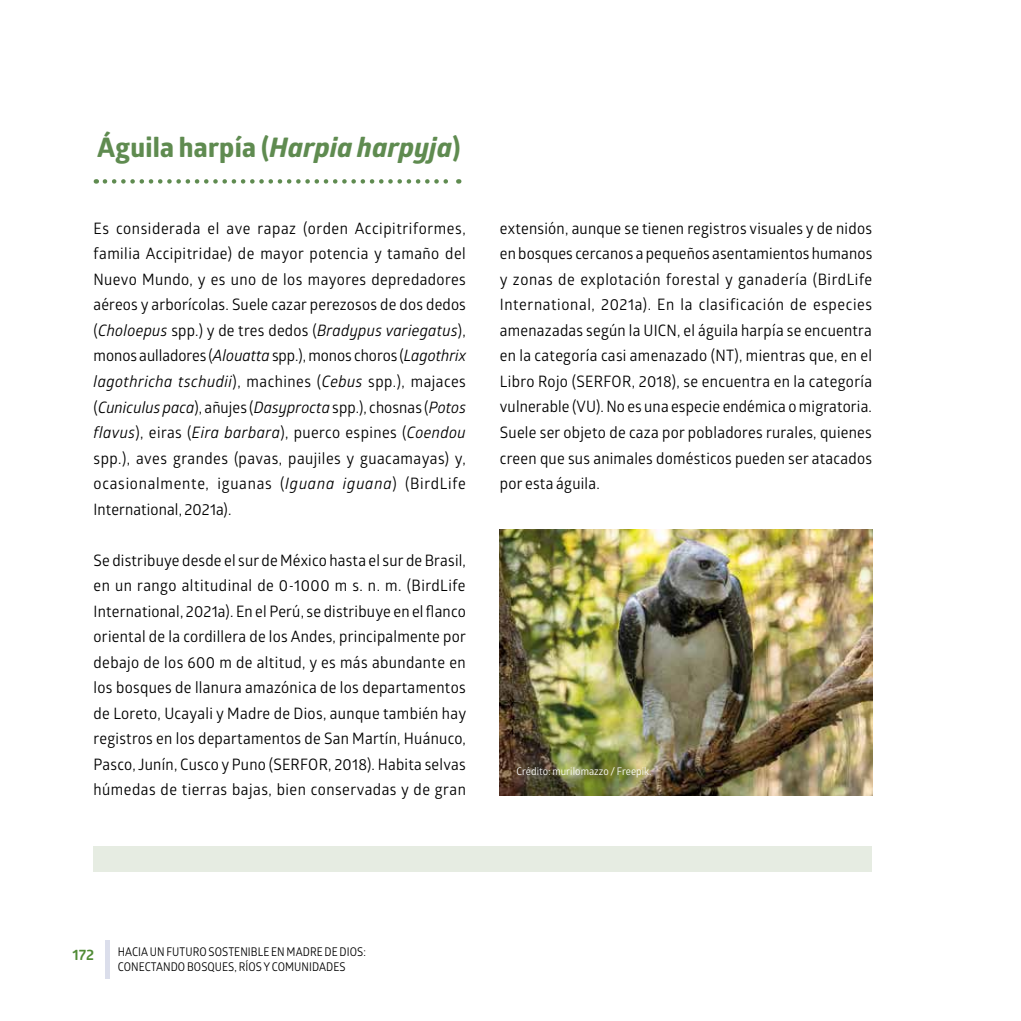
<style>
.page{position:relative;width:1021px;height:1021px;background:#fff}
.page>*{position:absolute;margin:0;border:0;box-sizing:border-box;transform-origin:0 0}
.t1{font:700 27px "Globerx";letter-spacing:.01em;color:#5f8b50}
.t2{font:15.75px/25.5px "Glober";letter-spacing:.015em;color:#000;text-align:justify;scale:.95 1}
.t3{font:700 15px "Glober";color:#508b35}
.t4{font:12px/14.4px "Glober";letter-spacing:.005em;color:#000;scale:.9 1}
.t5{font:10.5px "Glober";letter-spacing:.005em;color:#fff;scale:.95 1}
.s1{font-style:italic}
</style>
<div class="page">
<hr style="left:105px;top:940px;width:4px;height:38px;background:#dbdeeb">
<svg style="left:105px;top:179px;width:354px;height:5px"></svg>
<img style="left:500px;top:529px;width:372px;height:266px">
<div style="left:94px;top:846px;width:778px;height:25px;background:#e6ece2"></div>
<h1 class="t1" style="left:97px;top:128px;width:365px">Águila harpía (<span class="s1">Harpia harpyja</span>)</h1>
<p class="t2" style="left:94px;top:215px;width:393px">Es considerada el ave rapaz (orden Accipitriformes, familia Accipitridae) de mayor potencia y tamaño del Nuevo Mundo, y es uno de los mayores depredadores aéreos y arborícolas. Suele cazar perezosos de dos dedos (<span class="s1">Choloepus</span> spp.) y de tres dedos (<span class="s1">Bradypus variegatus</span>), monos aulladores (<span class="s1">Alouatta</span> spp.), monos choros (<span class="s1">Lagothrix lagothricha tschudii</span>), machines (<span class="s1">Cebus</span> spp.), majaces (<span class="s1">Cuniculus paca</span>), añujes (<span class="s1">Dasyprocta</span> spp.), chosnas (<span class="s1">Potos flavus</span>), eiras (<span class="s1">Eira barbara</span>), puerco espines (<span class="s1">Coendou </span>spp.), aves grandes (pavas, paujiles y guacamayas) y, ocasionalmente, iguanas (<span class="s1">Iguana iguana</span>) (BirdLife International, 2021a).</p>
<p class="t2" style="left:94px;top:546px;width:394px">Se distribuye desde el sur de México hasta el sur de Brasil, en un rango altitudinal de 0-1000 m s. n. m. (BirdLife International, 2021a). En el Perú, se distribuye en el flanco oriental de la cordillera de los Andes, principalmente por debajo de los 600 m de altitud, y es más abundante en los bosques de llanura amazónica de los departamentos de Loreto, Ucayali y Madre de Dios, aunque también hay registros en los departamentos de San Martín, Huánuco, Pasco, Junín, Cusco y Puno (SERFOR, 2018). Habita selvas húmedas de tierras bajas, bien conservadas y de gran</p>
<p class="t2" style="left:500px;top:215px;width:393px">extensión, aunque se tienen registros visuales y de nidos en bosques cercanos a pequeños asentamientos humanos y zonas de explotación forestal y ganadería (BirdLife International, 2021a). En la clasificación de especies amenazadas según la UICN, el águila harpía se encuentra en la categoría casi amenazado (NT), mientras que, en el Libro Rojo (SERFOR, 2018), se encuentra en la categoría vulnerable (VU). No es una especie endémica o migratoria.<br>Suele ser objeto de caza por pobladores rurales, quienes creen que sus animales domésticos pueden ser atacados por esta águila.</p>
<p class="t5" style="left:516px;top:763px;width:144px">Crédito: murilomazzo / Freepik.</p>
<p class="t3" style="left:72px;top:944px;width:23px">172</p>
<p class="t4" style="left:118px;top:944px;width:277px">HACIA UN FUTURO SOSTENIBLE EN MADRE DE DIOS:<br>CONECTANDO BOSQUES, RÍOS Y COMUNIDADES</p>
</div>
